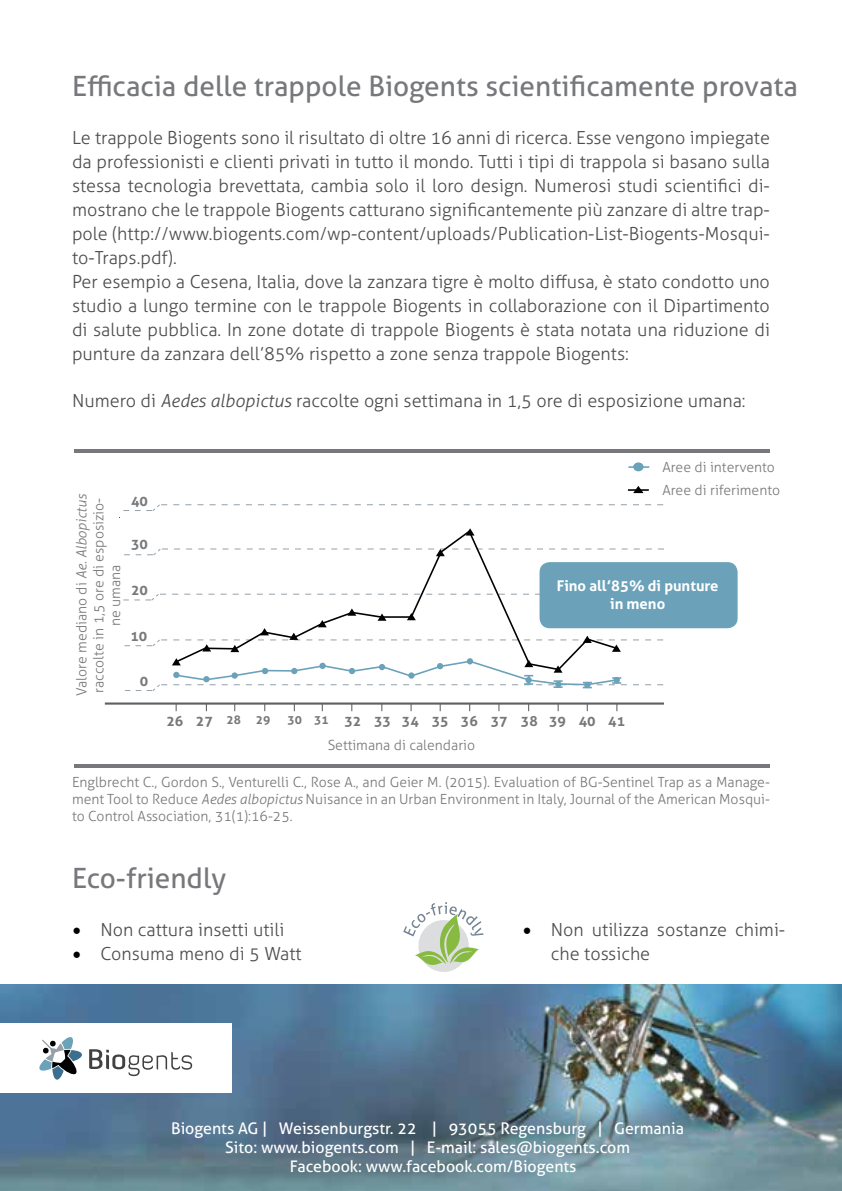
<style>
.page{position:relative;width:842px;height:1191px;background:#fff}
.page>*{position:absolute;margin:0;border:0;box-sizing:border-box;transform-origin:0 0}
.t1{font:28px "Aller";color:#77787b}
.t2{font:300 18px/24px "Aller";color:#4d4d4f}
.t3{font:16px "Aller";color:#fff}
.t4{font:700 14.8px/17.8px "Aller";color:#fff;text-align:center}
.t5{font:300 14px/16.8px "Aller";color:#77787b;text-align:center}
.t6{font:700 14px "Aller";color:#77787b}
.t7{font:700 12px "Aller";color:#77787b}
.s1{font-style:italic}
.s2{font-size:12px}
.s3{font-family:"Minion Pro";font-weight:400;font-size:24px;color:#000}
</style>
<div class="page">
<hr style="left:75px;top:764px;width:695px;height:3px;background:#77787b">
<hr style="left:75px;top:449px;width:695px;height:3px;background:#77787b">
<img style="left:0;top:984px;width:842px;height:207px">
<div style="left:0;top:1023px;width:231px;height:69px;background:#fff"></div>
<svg style="left:89px;top:1049px;width:103px;height:27px"></svg>
<svg style="left:39px;top:1037px;width:43px;height:42px"></svg>
<svg style="left:403px;top:902px;width:81px;height:70px"></svg>
<hr style="left:105px;top:702px;width:559px;height:2px;background:#5f6062">
<svg style="left:410px;top:704px;width:2px;height:7px"></svg>
<svg style="left:123px;top:504px;width:540px;height:7px"></svg>
<svg style="left:123px;top:593px;width:50px;height:8px"></svg>
<svg style="left:124px;top:548px;width:540px;height:8px"></svg>
<svg style="left:125px;top:628px;width:538px;height:24px"></svg>
<svg style="left:173px;top:529px;width:447px;height:129px"></svg>
<svg style="left:125px;top:658px;width:538px;height:33px"></svg>
<div style="left:633px;top:462px;width:10px;height:9px;background:#6ba2b9;border-radius:50%"></div>
<hr style="left:628px;top:466px;width:21px;height:2px;background:#6ba2b9">
<svg style="left:633px;top:486px;width:10px;height:7px"></svg>
<hr style="left:628px;top:489px;width:21px;height:2px;background:#000">
<div style="left:539px;top:562px;width:199px;height:66px;background:#6ba2b9;border-radius:10px"></div>
<h1 class="t1" style="left:72px;top:69px;width:728px">Efficacia delle trappole Biogents scientificamente provata</h1>
<p class="t2" style="left:72px;top:126px;width:699px">Le trappole Biogents sono il risultato di oltre 16 anni di ricerca. Esse vengono impiegate da professionisti e clienti privati in tutto il mondo. Tutti i tipi di trappola si basano sulla stessa tecnologia brevettata, cambia solo il loro design. Numerosi studi scientifici di&shy;mostrano che le trappole Biogents catturano significantemente più zanzare di altre trap&shy;pole (http://www.biogents.com/wp-content/uploads/Publication-List-Biogents-Mosqui&shy;to-Traps.pdf).<br>Per esempio a Cesena, Italia, dove la zanzara tigre è molto diffusa, è stato condotto uno studio a lungo termine con le trappole Biogents in collaborazione con il Dipartimento di salute pubblica. In zone dotate di trappole Biogents è stata notata una riduzione di punture da zanzara dell’85% rispetto a zone senza trappole Biogents:</p>
<p class="t2" style="left:72px;top:389px;width:675px">Numero di <span class="s1">Aedes albopictus</span> raccolte ogni settimana in 1,5 ore di esposizione umana:</p>
<p class="t5" style="left:73px;top:696px;width:203px;rotate:-90deg">Valore mediano di <span class="s1">Ae. Albopictus </span>raccolte in 1,5 ore di esposizio&shy;ne umana</p>
<p class="t6" style="left:131px;top:492px;width:18px">40</p>
<p class="t6" style="left:131px;top:535px;width:18px">30</p>
<p class="t6" style="left:131px;top:581px;width:18px">20</p>
<p class="t6" style="left:130px;top:627px;width:18px">10</p>
<p class="t6" style="left:140px;top:672px;width:10px">0</p>
<p class="t5" style="left:662px;top:456px;width:119px;line-height:22.8px;text-align:left">Aree di intervento<br>Aree di riferimento</p>
<p class="t4" style="left:557px;top:576px;width:163px">Fino all’85% di punture in meno</p>
<p class="t6" style="left:166px;top:712px;width:76px">26 27 <span class="s2">28</span></p>
<p class="t7" style="left:256px;top:712px;width:16px">29</p>
<p class="t6" style="left:288px;top:712px;width:339px"><span class="s2">30 31</span> 32 33 34 35 36 37 38 39 40 41</p>
<p class="t5" style="left:328px;top:736px;width:149px">Settimana di calendario</p>
<p class="t5" style="left:72px;top:773px;width:699px;text-align:justify">Englbrecht C., Gordon S., Venturelli C., Rose A., and Geier M. (2015). Evaluation of BG-Sentinel Trap as a Manage&shy;ment Tool to Reduce <span class="s1">Aedes albopictus</span> Nuisance in an Urban Environment in Italy, Journal of the American Mosqui&shy;to Control Association, 31(1):16-25.</p>
<h1 class="t1" style="left:72px;top:861px;width:156px">Eco-friendly</h1>
<p class="t2" style="left:72px;top:918px;width:214px"><span class="s3">•</span> Non cattura insetti utili</p>
<p class="t2" style="left:72px;top:942px;width:231px"><span class="s3">•</span> Consuma meno di 5 Watt</p>
<p class="t2" style="left:551px;top:918px;width:236px;text-indent:-28px"><span class="s3">•</span> Non utilizza sostanze chimi&shy;che tossiche</p>
<p class="t3" style="left:171px;top:1118px;width:514px">Biogents AG | Weissenburgstr. 22 | 93055 Regensburg | Germania</p>
<p class="t3" style="left:225px;top:1137px;width:406px">Sito: www.biogents.com | E-mail: sales@biogents.com</p>
<p class="t3" style="left:290px;top:1157px;width:288px">Facebook: www.facebook.com/Biogents</p>
</div>
